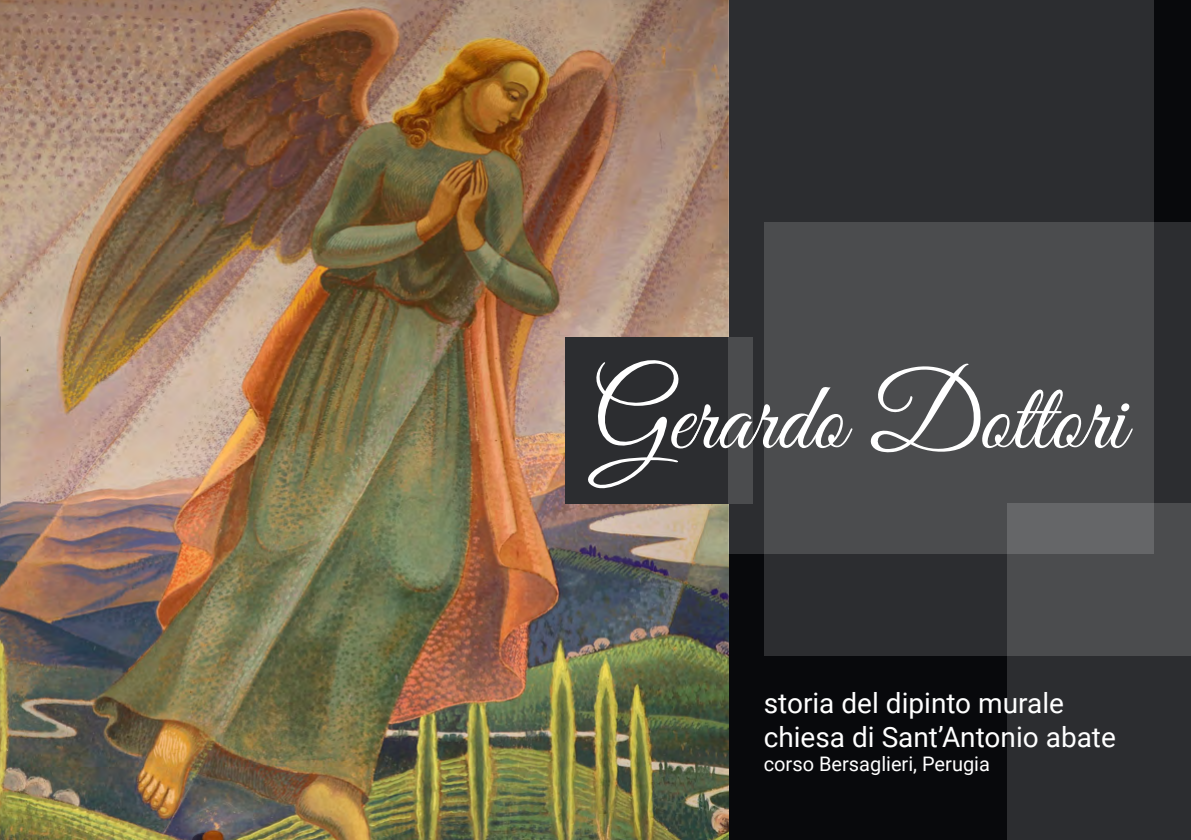
<style>
.page{position:relative;width:1191px;height:840px;background:#fff}
.page>*{position:absolute;margin:0;border:0;box-sizing:border-box;transform-origin:0 0}
.t1{font:97.4px "Great Vibes";color:#fff}
.t2{font:28px/33.6px "Roboto";color:#fff}
.t3{font:20px "Roboto";color:#fff}
.s1{font-size:107.4px}
</style>
<div class="page">
<div style="left:0;top:0;width:1191px;height:839px;background:#08090c"></div>
<img style="left:0;top:0;width:729px;height:839px">
<div style="left:565px;top:336px;width:187px;height:167px;background:#2c2d30"></div>
<div style="left:763px;top:222px;width:428px;height:434px;background:#2c2d30"></div>
<svg style="left:1007px;top:503px;width:184px;height:336px;background:#37383b"></svg>
<svg style="left:729px;top:0;width:425px;height:553px;background:#3e3f41"></svg>
<h1 class="t1" style="left:593px;top:365px;width:534px"><span class="s1">G</span>erardo <span class="s1">D</span>ottori</h1>
<p class="t2" style="left:763px;top:685px;width:354px">storia del dipinto murale chiesa di Sant’Antonio abate</p>
<p class="t3" style="left:763px;top:749px;width:228px">corso Bersaglieri, Perugia</p>
</div>
